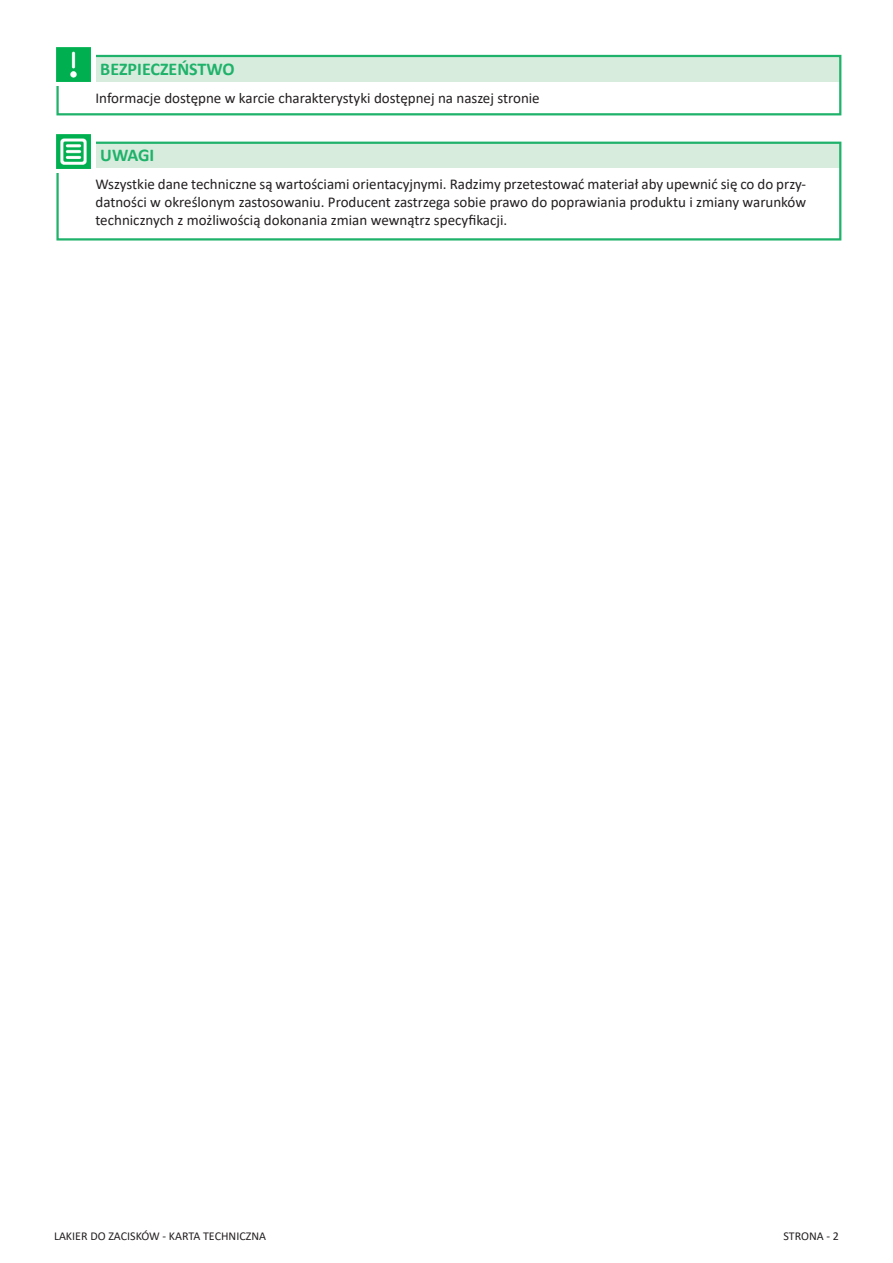
<style>
.page{position:relative;width:893px;height:1263px;background:#fff}
.page>*{position:absolute;margin:0;border:0;box-sizing:border-box;transform-origin:0 0}
.t1{font:700 18px "Calibri";color:#1eb26a}
.opis{font:15px/18px "Calibri";color:#231f20;text-align:justify}
.t2{font:12px "Calibri";color:#231f20}
</style>
<div class="page">
<div style="left:56px;top:56px;width:785px;height:25px;background:#d8ecdd"></div>
<div style="left:56px;top:55px;width:785px;height:60px;border:2px solid #1eb26a"></div>
<div style="left:53px;top:43px;width:42px;height:43px;background:#fff"></div>
<img style="left:56px;top:47px;width:34px;height:34px">
<div style="left:56px;top:143px;width:785px;height:25px;background:#d8ecdd"></div>
<div style="left:56px;top:142px;width:785px;height:99px;border:2px solid #1eb26a"></div>
<div style="left:53px;top:129px;width:42px;height:44px;background:#fff"></div>
<img style="left:56px;top:134px;width:34px;height:34px">
<p class="t1" style="left:100px;top:56px;width:136px">BEZPIECZEŃSTWO</p>
<p class="opis" style="left:95px;top:89px;width:446px">Informacje dostępne w karcie charakterystyki dostępnej na naszej stronie</p>
<p class="t1" style="left:100px;top:143px;width:56px">UWAGI</p>
<p class="opis" style="left:95px;top:175px;width:712px">Wszystkie dane techniczne są wartościami orientacyjnymi. Radzimy przetestować materiał aby upewnić się co do przy&shy;datności w określonym zastosowaniu. Producent zastrzega sobie prawo do poprawiania produktu i zmiany warunków technicznych z możliwością dokonania zmian wewnątrz specyfikacji.</p>
<p class="t2" style="left:54px;top:1227px;width:214px">LAKIER DO ZACISKÓW - KARTA TECHNICZNA</p>
<p class="t2" style="left:783px;top:1227px;width:57px">STRONA - 2</p>
</div>
